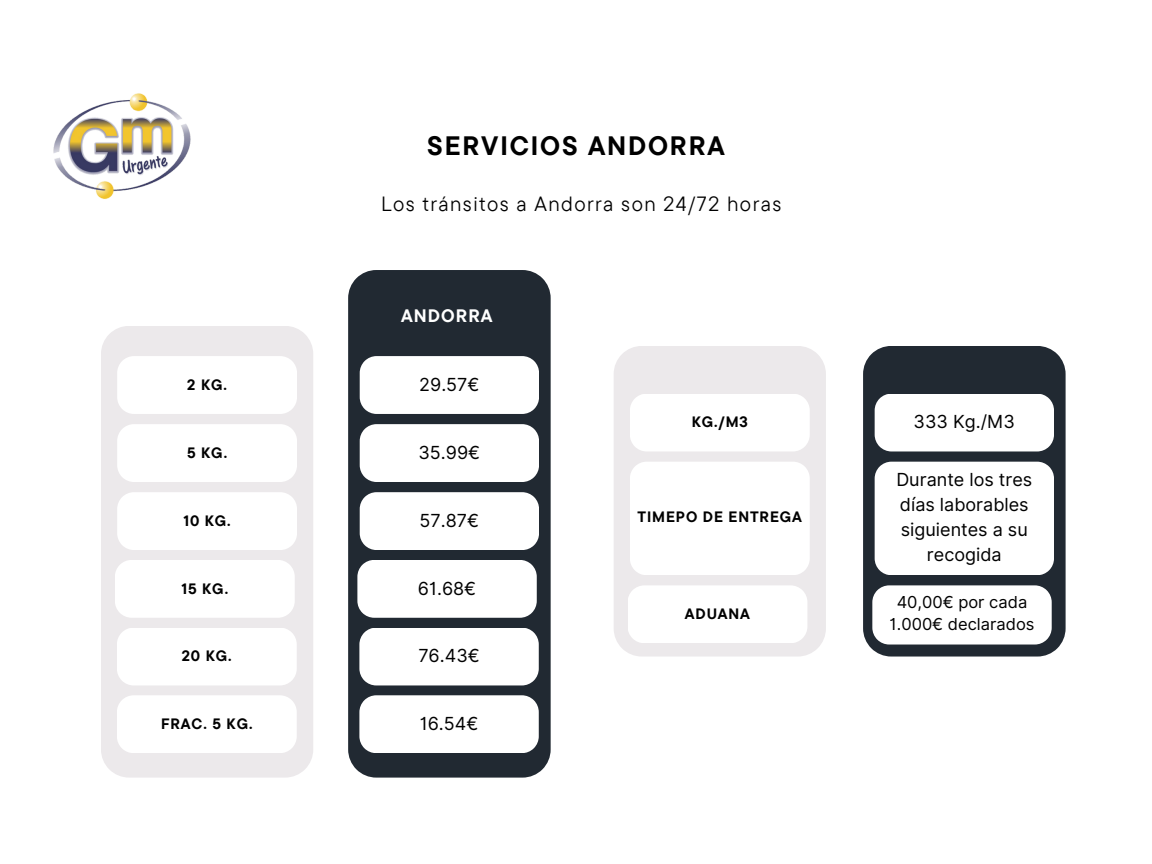
<style>
.page{position:relative;width:1152px;height:864px;background:#fff}
.page>*{position:absolute;margin:0;border:0;box-sizing:border-box;transform-origin:0 0}
.t1{font:700 26.55px "TT Commons Pro";letter-spacing:.07em;color:#000}
.t2{font:20.55px "TT Commons Pro";letter-spacing:.07em;color:#000}
.t3{font:18px/24.8px "Inter";color:#000;text-align:center}
.t4{font:700 18px "TT Commons Pro";letter-spacing:.06em;color:#fff}
.t5{font:16.5px/22.5px "Inter";color:#000;text-align:center}
.t6{font:700 15px "TT Commons Pro";letter-spacing:.06em;color:#000}
</style>
<div class="page">
<svg style="left:348px;top:270px;width:203px;height:508px;background:#293039"></svg>
<div style="left:101px;top:326px;width:212px;height:452px;background:#ece9eb"></div>
<svg style="left:117px;top:356px;width:180px;height:58px"></svg>
<svg style="left:117px;top:424px;width:180px;height:58px"></svg>
<svg style="left:117px;top:492px;width:180px;height:58px"></svg>
<svg style="left:360px;top:356px;width:179px;height:58px"></svg>
<svg style="left:360px;top:424px;width:179px;height:58px"></svg>
<svg style="left:360px;top:492px;width:179px;height:58px"></svg>
<img style="left:53px;top:93px;width:138px;height:106px">
<svg style="left:115px;top:560px;width:180px;height:58px"></svg>
<svg style="left:357px;top:560px;width:180px;height:58px"></svg>
<svg style="left:117px;top:628px;width:180px;height:57px"></svg>
<svg style="left:359px;top:628px;width:180px;height:57px"></svg>
<svg style="left:117px;top:695px;width:180px;height:58px"></svg>
<svg style="left:359px;top:695px;width:180px;height:58px"></svg>
<svg style="left:863px;top:346px;width:203px;height:311px;background:#2c333c"></svg>
<div style="left:614px;top:346px;width:212px;height:311px;background:#ece9eb"></div>
<svg style="left:630px;top:394px;width:180px;height:57px"></svg>
<svg style="left:630px;top:462px;width:180px;height:113px"></svg>
<svg style="left:875px;top:394px;width:179px;height:57px"></svg>
<svg style="left:875px;top:462px;width:179px;height:113px"></svg>
<svg style="left:628px;top:585px;width:179px;height:58px"></svg>
<svg style="left:872px;top:585px;width:180px;height:60px"></svg>
<div style="left:357px;top:291px;width:179px;height:47px;background:#212932"></div>
<p class="t1" style="left:427px;top:128px;width:299px">SERVICIOS ANDORRA</p>
<p class="t2" style="left:381px;top:191px;width:402px">Los tránsitos a Andorra son 24/72 horas</p>
<h4 class="t4" style="left:401px;top:304px;width:93px">ANDORRA</h4>
<p class="t6" style="left:187px;top:375px;width:41px">2 KG.</p>
<p class="t3" style="left:419px;top:372px;width:62px">29.57€</p>
<h1 class="t6" style="left:187px;top:443px;width:42px">5 KG.</h1>
<p class="t3" style="left:418px;top:440px;width:63px">35.99€</p>
<h2 class="t6" style="left:183px;top:511px;width:49px">10 KG.</h2>
<p class="t3" style="left:420px;top:508px;width:61px">57.87€</p>
<h3 class="t6" style="left:181px;top:579px;width:48px">15 KG.</h3>
<h4 class="t3" style="left:418px;top:576px;width:60px">61.68€</h4>
<h4 class="t6" style="left:182px;top:646px;width:51px">20 KG.</h4>
<h4 class="t3" style="left:418px;top:644px;width:63px">76.43€</h4>
<h4 class="t6" style="left:161px;top:714px;width:93px">FRAC. 5 KG.</h4>
<h4 class="t3" style="left:420px;top:711px;width:60px">16.54€</h4>
<h4 class="t6" style="left:692px;top:412px;width:58px">KG./M3</h4>
<p class="t6" style="left:638px;top:507px;width:166px">TIMEPO DE ENTREGA</p>
<h4 class="t6" style="left:685px;top:604px;width:67px">ADUANA</h4>
<p class="t3" style="left:914px;top:410px;width:103px">333 Kg./M3</p>
<p class="t3" style="left:896px;top:467px;width:137px">Durante los tres días laborables siguientes a su recogida</p>
<h4 class="t5" style="left:890px;top:591px;width:146px">40,00€ por cada<br>1.000€ declarados</h4>
</div>
